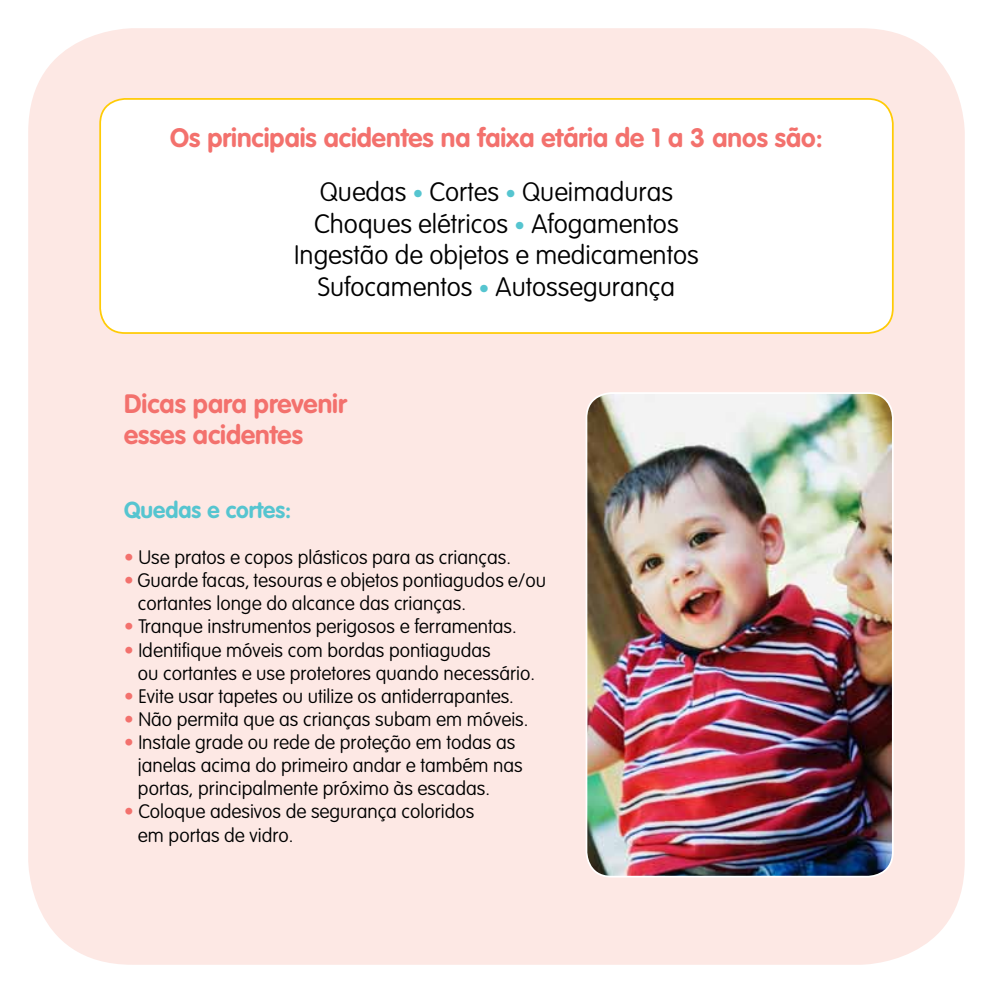
<style>
.page{position:relative;width:993px;height:993px;background:#fff}
.page>*{position:absolute;margin:0;border:0;box-sizing:border-box;transform-origin:0 0}
.t1{font:700 26.25px/54.6px "VAG Rounded";color:#f3716d;text-align:center}
.t2{font:100 26.25px/31.5px "VAG Rounded";color:#000;text-align:center}
.t3{font:700 22.75px "VAG Rounded";color:#56c5d0}
.t4{font:100 19.25px/23.1px "VAG Rounded";color:#000}
.s1{font-weight:100;color:#000}
.s2{font-weight:100;font-size:21px;color:#56c5d0}
.s3{font-size:21px;color:#56c5d0}
.s4{color:#f3716d}
</style>
<div class="page">
<div style="left:28px;top:28px;width:936px;height:936px;background:#fde8e4;border-radius:104px"></div>
<div style="left:100px;top:99px;width:792px;height:234px;background:#fff;border-radius:25px"></div>
<div style="left:99px;top:98px;width:794px;height:236px;border:2px solid #ffcb05;border-radius:25px"></div>
<img style="left:588px;top:394px;width:304px;height:482px">
<div style="left:585px;top:392px;width:308px;height:485px;border:2px solid #fff;border-radius:25px"></div>
<h1 class="t1" style="left:170px;top:110px;width:654px">Os principais acidentes na faixa etária de 1 a 3 anos são:<br><span class="s1">Quedas</span> <span class="s2">•</span> <span class="s1">Cortes</span> <span class="s2">•</span> <span class="s1">Queimaduras</span></h1>
<h1 class="t2" style="left:294px;top:207px;width:406px">Choques elétricos <span class="s3">•</span> Afogamentos<br>Ingestão de objetos e medicamentos<br>Sufocamentos <span class="s3">•</span> Autossegurança</h1>
<h1 class="t1" style="left:124px;top:387px;width:224px;line-height:31.5px;text-align:left">Dicas para prevenir esses acidentes</h1>
<p class="t3" style="left:124px;top:496px;width:169px">Quedas e cortes:</p>
<p class="t4" style="left:124px;top:545px;width:388px"><span class="s4">•</span> Use pratos e copos plásticos para as crianças.</p>
<p class="t4" style="left:138px;top:568px;width:409px;text-indent:-14px"><span class="s4">•</span> Guarde facas, tesouras e objetos pontiagudos e/ou cortantes longe do alcance das crianças.</p>
<p class="t4" style="left:124px;top:615px;width:394px"><span class="s4">•</span> Tranque instrumentos perigosos e ferramentas.</p>
<p class="t4" style="left:138px;top:638px;width:398px;text-indent:-14px"><span class="s4">•</span> Identifique móveis com bordas pontiagudas<br>ou cortantes e use protetores quando necessário.</p>
<p class="t4" style="left:124px;top:684px;width:391px"><span class="s4">•</span> Evite usar tapetes ou utilize os antiderrapantes.</p>
<p class="t4" style="left:124px;top:707px;width:405px"><span class="s4">•</span> Não permita que as crianças subam em móveis.</p>
<p class="t4" style="left:138px;top:730px;width:386px;text-indent:-14px"><span class="s4">•</span> Instale grade ou rede de proteção em todas as janelas acima do primeiro andar e também nas portas, principalmente próximo às escadas.</p>
<p class="t4" style="left:138px;top:799px;width:338px;text-indent:-14px"><span class="s4">•</span> Coloque adesivos de segurança coloridos em portas de vidro.</p>
</div>
